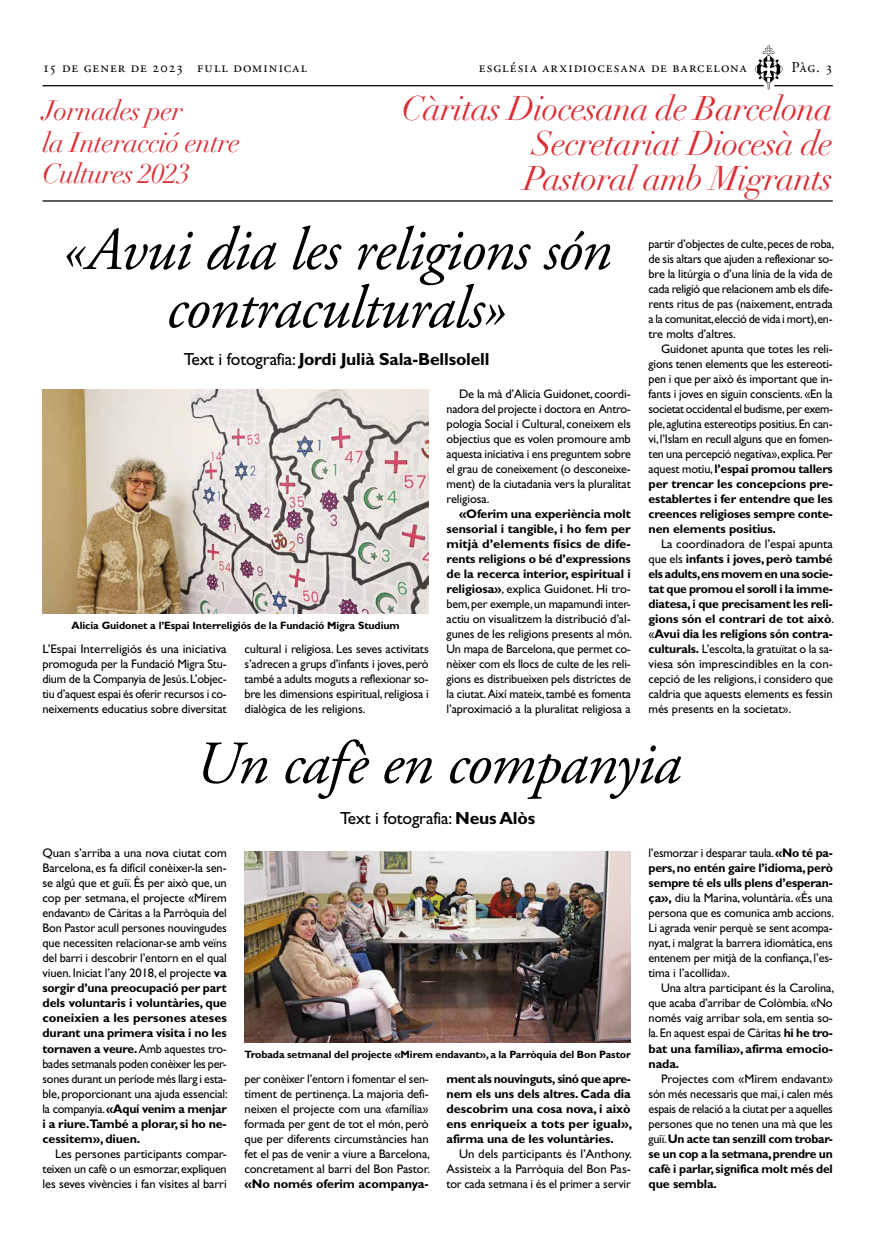
<style>
.page{position:relative;width:886px;height:1241px;background:#fff}
.page>*{position:absolute;margin:0;border:0;box-sizing:border-box;transform-origin:0 0}
.t1{font:italic 60.62px/58.1px "Adobe Garamond Pro";letter-spacing:-.02em;color:#000;text-align:center}
.t2{font:italic 33.75px/35px "Didot LH";letter-spacing:-.02em;color:#db2f36;text-align:justify}
.t3{font:italic 27.5px/31.2px "Didot LH";letter-spacing:-.02em;color:#db2f36}
.t4{font:700 17.5px "Gill Sans Std";letter-spacing:-.01em;color:#000}
.t5{font:17.5px "Gill Sans Std";letter-spacing:-.01em;color:#000}
.t6{font:15px "Adobe Garamond Pro";letter-spacing:.07em;color:#000}
.t7{font:12.5px/15px "Gill Sans Std";letter-spacing:-.015em;color:#000;text-align:justify}
.t8{font:700 12.5px/15px "Gill Sans Std";letter-spacing:-.005em;color:#000;text-align:justify}
.t9{font:700 10.62px "Gill Sans Std";letter-spacing:-.01em;color:#000}
.s1{font-weight:400}
.s2{font-weight:700}
</style>
<div class="page">
<hr style="left:43px;top:200px;width:790px;height:1px;background:#000">
<hr style="left:774px;top:85px;width:59px;height:1px;background:#000">
<hr style="left:43px;top:85px;width:721px;height:1px;background:#000">
<svg style="left:754px;top:45px;width:29px;height:44px"></svg>
<img style="left:43px;top:389px;width:386px;height:224px">
<img style="left:244px;top:851px;width:387px;height:191px">
<p class="t6" style="left:43px;top:58px;width:266px">15 de gener de 2023 full dominical</p>
<p class="t6" style="left:479px;top:58px;width:269px">església arxidiocesana de barcelona</p>
<p class="t6" style="left:791px;top:58px;width:43px">Pàg. 3</p>
<h3 class="t3" style="left:43px;top:96px;width:199px">Jornades per<br>la Interacció entre<br>Cultures 2023</h3>
<h2 class="t2" style="left:524px;top:91px;width:310px;text-indent:-122px">Càritas Diocesana de Barcelona Secretariat Diocesà de Pastoral amb Migrants</h2>
<h1 class="t1" style="left:62px;top:222px;width:551px">«Avui dia les religions són contraculturals»</h1>
<h3 class="t4" style="left:184px;top:348px;width:307px"><span class="s1">Text i fotografia:</span> Jordi Julià Sala-Bellsolell</h3>
<p class="t9" style="left:72px;top:619px;width:330px">Alicia Guidonet a l’Espai Interreligiós de la Fundació Migra Studium</p>
<p class="t7" style="left:43px;top:641px;width:186px">L’Espai Interreligiós és una iniciativa promoguda per la Fundació Migra Stu&shy;dium de la Companyia de Jesús. L’objec&shy;tiu d’aquest espai és oferir recursos i co&shy;neixements educatius sobre diversitat</p>
<p class="t7" style="left:244px;top:641px;width:186px">cultural i religiosa. Les seves activitats s’adrecen a grups d’infants i joves, però també a adults moguts a reflexionar so&shy;bre les dimensions espiritual, religiosa i dialògica de les religions.</p>
<p class="t7" style="left:446px;top:386px;width:186px;text-indent:13px">De la mà d’Alicia Guidonet, coordi&shy;nadora del projecte i doctora en Antro&shy;pologia Social i Cultural, coneixem els objectius que es volen promoure amb aquesta iniciativa i ens preguntem sobre el grau de coneixement (o desconeixe&shy;ment) de la ciutadania vers la pluralitat religiosa.</p>
<p class="t7" style="left:446px;top:506px;width:187px;text-align:left;text-indent:13px"><span class="s2">«Oferim una experiència molt sensorial i tangible, i ho fem per mitjà d’elements físics de dife&shy;rents religions o bé d’expressions de la recerca interior, espiritual i religiosa»</span>, explica Guidonet. Hi tro&shy;bem, per exemple, un mapamundi inter&shy;actiu on visualitzem la distribució d’al&shy;gunes de les religions presents al món.<br>Un mapa de Barcelona, que permet co&shy;nèixer com els llocs de culte de les reli&shy;gions es distribueixen pels districtes de la ciutat. Així mateix, també es fomenta l’aproximació a la pluralitat religiosa a</p>
<p class="t7" style="left:648px;top:236px;width:187px;text-align:left">partir d’objectes de culte, peces de roba, de sis altars que ajuden a reflexionar so&shy;bre la litúrgia o d’una línia de la vida de cada religió que relacionem amb els dife&shy;rents ritus de pas (naixement, entrada a la comunitat,elecció de vida i mort),en&shy;tre molts d’altres.</p>
<p class="t7" style="left:648px;top:341px;width:186px;text-indent:12px">Guidonet apunta que totes les reli&shy;gions tenen elements que les estereoti&shy;pen i que per això és important que in&shy;fants i joves en siguin conscients. «En la societat occidental el budisme, per exem&shy;ple, aglutina estereotips positius. En can&shy;vi, l’Islam en recull alguns que en fomen&shy;ten una percepció negativa», explica. Per aquest motiu, <span class="s2">l’espai promou tallers per trencar les concepcions pre&shy;establertes i fer entendre que les creences religioses sempre conte&shy;nen elements positius.</span></p>
<p class="t7" style="left:648px;top:536px;width:187px;text-align:left;text-indent:13px">La coordinadora de l’espai apunta que els <span class="s2">infants i joves, però també els adults,ens movem en una socie&shy;tat que promou el soroll i la imme&shy;diatesa, i que precisament les reli&shy;gions són el contrari de tot això</span>. «<span class="s2">Avui dia les religions són contra&shy;culturals.</span> L’escolta, la gratuïtat o la sa&shy;viesa són imprescindibles en la con&shy;cepció de les religions, i considero que caldria que aquests elements es fessin més presents en la societat».</p>
<h1 class="t1" style="left:195px;top:736px;width:488px">Un cafè en companyia</h1>
<p class="t7" style="left:43px;top:845px;width:187px">Quan s’arriba a una nova ciutat com Barcelona, es fa difícil conèixer-la sen&shy;se algú que et guiï. És per això que, un cop per setmana, el projecte «Mirem endavant» de Càritas a la Parròquia del Bon Pastor acull persones nouvingudes que necessiten relacionar-se amb veïns del barri i descobrir l’entorn en el qual viuen. Iniciat l’any 2018, el projecte <span class="s2">va sorgir d’una preocupació per part dels voluntaris i voluntàries, que coneixien a les persones ateses durant una primera visita i no les tornaven a veure.</span> Amb aquestes tro&shy;bades setmanals poden conèixer les per&shy;sones durant un període més llarg i esta&shy;ble, proporcionant una ajuda essencial: la companyia. <span class="s2">«Aquí venim a menjar i a riure.També a plorar, si ho ne&shy;cessitem», diuen.</span></p>
<p class="t7" style="left:43px;top:1145px;width:186px;text-indent:13px">Les persones participants compar&shy;teixen un cafè o un esmorzar, expliquen les seves vivències i fan visites al barri</p>
<h3 class="t5" style="left:340px;top:807px;width:197px">Text i fotografia: <span class="s2">Neus Alòs</span></h3>
<p class="t9" style="left:244px;top:1048px;width:388px">Trobada setmanal del projecte «Mirem endavant», a la Parròquia del Bon Pastor</p>
<p class="t7" style="left:244px;top:1070px;width:187px">per conèixer l’entorn i fomentar el sen&shy;timent de pertinença. La majoria defi&shy;neixen el projecte com una «família» formada per gent de tot el món, però que per diferents circumstàncies han fet el pas de venir a viure a Barcelona, concretament al barri del Bon Pastor.</p>
<p class="t8" style="left:244px;top:1175px;width:186px">«No només oferim acompanya-</p>
<p class="t8" style="left:446px;top:1070px;width:187px">ment als nouvinguts, sinó que apre&shy;nem els uns dels altres. Cada dia descobrim una cosa nova, i això ens enriqueix a tots per igual», afirma una de les voluntàries.</p>
<p class="t7" style="left:446px;top:1145px;width:187px;text-indent:13px">Un dels participants és l’Anthony.<br>Assisteix a la Parròquia del Bon Pas&shy;tor cada setmana i és el primer a servir</p>
<p class="t7" style="left:648px;top:845px;width:187px;text-align:left">l’esmorzar i desparar taula. <span class="s2">«No té pa&shy;pers, no entén gaire l’idioma, però sempre té els ulls plens d’esperan&shy;ça»,</span> diu la Marina, voluntària. «És una persona que es comunica amb accions.<br>Li agrada venir perquè se sent acompa&shy;nyat, i malgrat la barrera idiomàtica, ens entenem per mitjà de la confiança, l’es&shy;tima i l’acollida».</p>
<p class="t7" style="left:648px;top:980px;width:187px;text-align:left;text-indent:12px">Una altra participant és la Carolina, que acaba d’arribar de Colòmbia. «No només vaig arribar sola, em sentia so&shy;la. En aquest espai de Càritas <span class="s2">hi he tro&shy;bat una família», afirma emocio&shy;nada.</span></p>
<p class="t7" style="left:648px;top:1070px;width:186px;text-indent:13px">Projectes com «Mirem endavant» són més necessaris que mai, i calen més espais de relació a la ciutat per a aquelles persones que no tenen una mà que les guiï. <span class="s2">Un acte tan senzill com trobar&shy;se un cop a la setmana, prendre un cafè i parlar, significa molt més del que sembla.</span></p>
</div>
